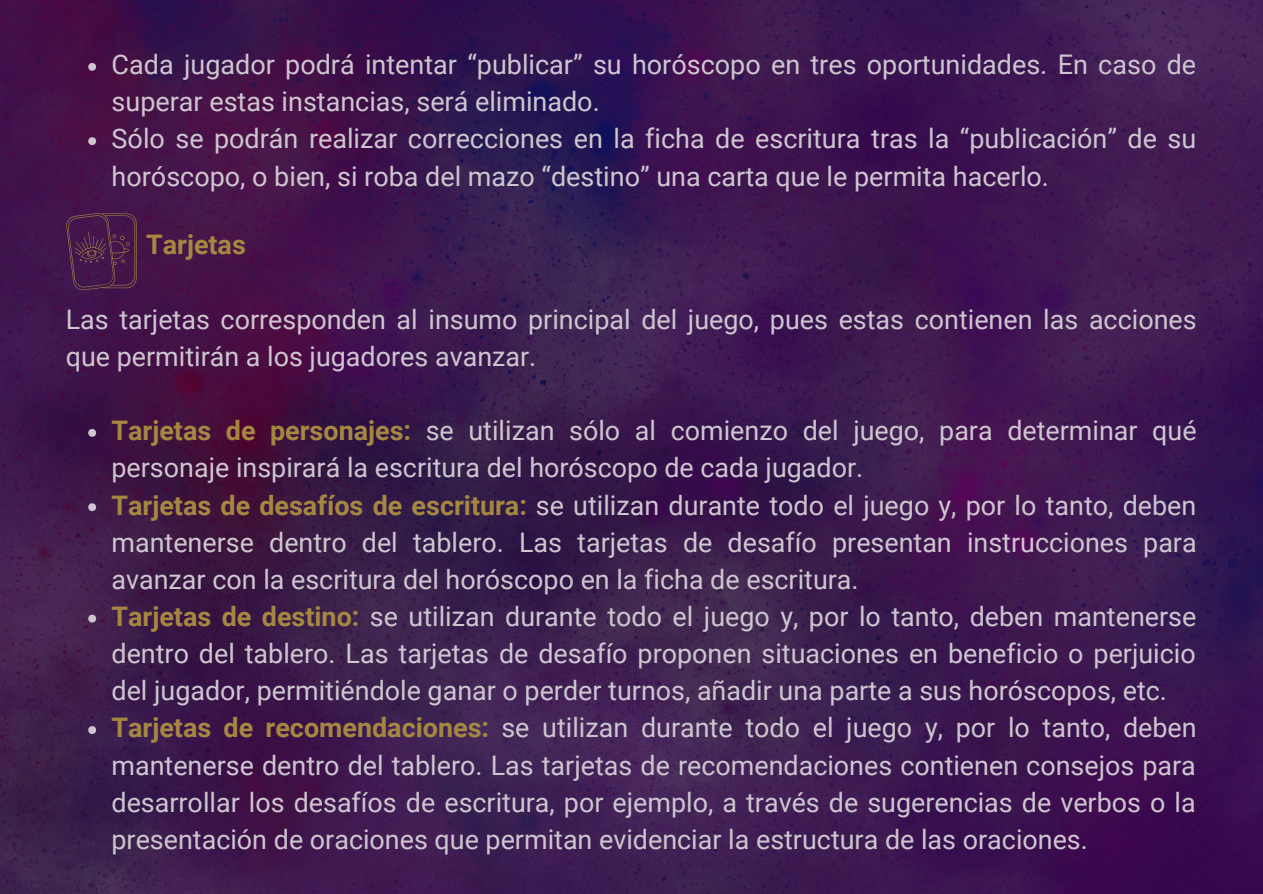
<style>
.page{position:relative;width:1263px;height:894px;background:#fff}
.page>*{position:absolute;margin:0;border:0;box-sizing:border-box;transform-origin:0 0}
.t1{font:27px/37px "Roboto";color:#cdc6cf}
.t2{font:26.85px/37px "Roboto";color:#cdc6cf;text-align:justify}
.t3{font:700 26.85px "Roboto";color:#a68741}
.s1{font-weight:700;color:#a68741}
</style>
<div class="page">
<img style="left:0;top:0;width:1262px;height:893px">
<svg style="left:88px;top:429px;width:8px;height:7px"></svg>
<svg style="left:88px;top:503px;width:8px;height:8px"></svg>
<svg style="left:88px;top:614px;width:8px;height:8px"></svg>
<svg style="left:88px;top:726px;width:8px;height:7px"></svg>
<svg style="left:66px;top:212px;width:71px;height:78px;background:#4d204a"></svg>
<svg style="left:88px;top:63px;width:8px;height:8px"></svg>
<svg style="left:88px;top:137px;width:8px;height:8px"></svg>
<p class="t1" style="left:112px;top:46px;width:1086px">Cada jugador podrá intentar “publicar” su horóscopo en tres oportunidades. En caso de superar estas instancias, será eliminado.</p>
<p class="t1" style="left:112px;top:121px;width:1086px">Sólo se podrán realizar correcciones en la ficha de escritura tras la “publicación” de su horóscopo, o bien, si roba del mazo “destino” una carta que le permita hacerlo.</p>
<p class="t3" style="left:146px;top:229px;width:101px">Tarjetas</p>
<p class="t2" style="left:66px;top:301px;width:1132px">Las tarjetas corresponden al insumo principal del juego, pues estas contienen las acciones que permitirán a los jugadores avanzar.</p>
<p class="t2" style="left:112px;top:412px;width:1087px"><span class="s1">Tarjetas de personajes:</span> se utilizan sólo al comienzo del juego, para determinar qué personaje inspirará la escritura del horóscopo de cada jugador.</p>
<p class="t2" style="left:112px;top:486px;width:1087px"><span class="s1">Tarjetas de desafíos de escritura:</span> se utilizan durante todo el juego y, por lo tanto, deben mantenerse dentro del tablero. Las tarjetas de desafío presentan instrucciones para avanzar con la escritura del horóscopo en la ficha de escritura.</p>
<p class="t2" style="left:112px;top:598px;width:1086px"><span class="s1">Tarjetas de destino:</span> se utilizan durante todo el juego y, por lo tanto, deben mantenerse dentro del tablero. Las tarjetas de desafío proponen situaciones en beneficio o perjuicio del jugador, permitiéndole ganar o perder turnos, añadir una parte a sus horóscopos, etc.</p>
<p class="t2" style="left:112px;top:709px;width:1087px"><span class="s1">Tarjetas de recomendaciones:</span> se utilizan durante todo el juego y, por lo tanto, deben mantenerse dentro del tablero. Las tarjetas de recomendaciones contienen consejos para desarrollar los desafíos de escritura, por ejemplo, a través de sugerencias de verbos o la presentación de oraciones que permitan evidenciar la estructura de las oraciones.</p>
</div>
